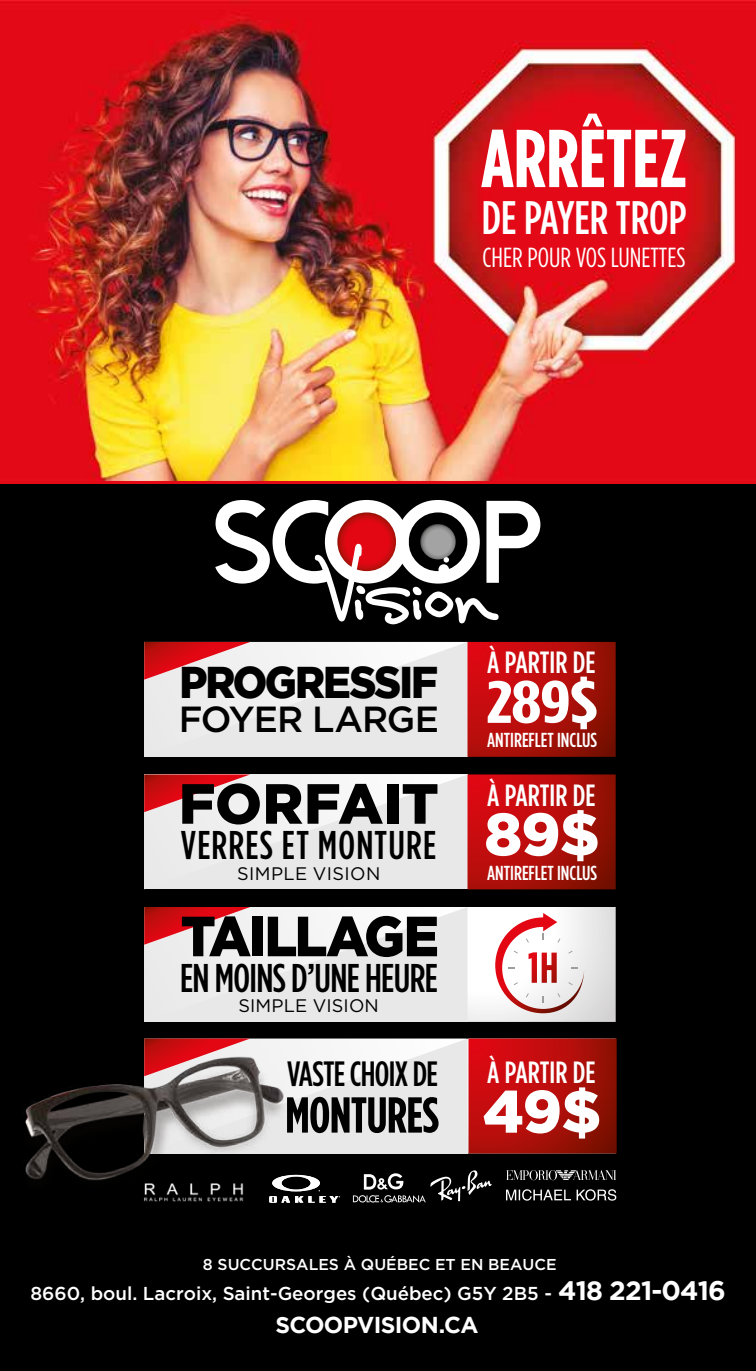
<style>
.page{position:relative;width:756px;height:1371px;background:#fff}
.page>*{position:absolute;margin:0;border:0;box-sizing:border-box;transform-origin:0 0}
.t1{font:700 81.73px "Gotham Condensed";color:#fff}
.t2{font:900 59.68px "Gotham";color:#fff}
.t3{font:700 59.68px "Gotham Condensed";color:#fff;scale:1.37 1}
.t4{font:900 56.52px "Gotham";letter-spacing:-.045em;color:#000;scale:.94 1}
.t5{font:900 56.52px "Gotham";color:#000}
.t6{font:700 50.4px "Gotham Condensed";letter-spacing:-.01em;color:#000}
.t7{font:500 46.9px "Gotham Condensed";color:#fff}
.t8{font:900 44.27px "Gotham";letter-spacing:-.045em;color:#000;scale:.94 1}
.t9{font:500 40.07px "Gotham Condensed";letter-spacing:-.015em;color:#000}
.t10{font:500 40.07px "Gotham Condensed";letter-spacing:.025em;color:#000}
.t11{font:500 36.23px "Gotham";color:#000}
.t12{font:500 35.18px "Gotham Condensed";letter-spacing:-.02em;color:#000}
.t13{font:500 30.62px "Gotham Condensed";letter-spacing:.005em;color:#fff}
.t14{font:27.65px "Gotham Condensed";color:#fff}
.t15{font:700 22.93px "Gotham";letter-spacing:-.03em;color:#fff}
.t16{font:500 20.3px "Gotham Condensed";color:#fff}
.t17{font:500 18.72px "Gotham";color:#fff}
.t18{font:18.2px "Gotham";letter-spacing:.01em;color:#000}
.t19{font:500 15.75px "Gotham";color:#fff}
.s1{font-weight:700;font-size:26.78px}
</style>
<div class="page">
<img style="left:0;top:1px;width:756px;height:479px">
<div style="left:0;top:484px;width:756px;height:886px;background:#000"></div>
<svg style="left:215px;top:500px;width:325px;height:124px"></svg>
<svg style="left:144px;top:774px;width:472px;height:115px;background:#d99d9d"></svg>
<svg style="left:144px;top:642px;width:472px;height:114px;background:#d99d9d"></svg>
<svg style="left:326px;top:1038px;width:291px;height:115px;background:#cd7a78"></svg>
<svg style="left:144px;top:907px;width:472px;height:114px;background:#ecdbdc"></svg>
<svg style="left:329px;top:1196px;width:11px;height:6px"></svg>
<svg style="left:506px;top:1170px;width:110px;height:10px"></svg>
<svg style="left:506px;top:1189px;width:110px;height:11px"></svg>
<svg style="left:353px;top:1170px;width:139px;height:32px"></svg>
<img style="left:25px;top:978px;width:301px;height:225px">
<h1 class="t1" style="left:481px;top:112px;width:207px">ARRÊTEZ</h1>
<h3 class="t7" style="left:482px;top:191px;width:206px">DE PAYER TROP</h3>
<h3 class="t14" style="left:482px;top:242px;width:205px">CHER POUR VOS LUNETTES</h3>
<h3 class="t8" style="left:180px;top:656px;width:277px">PROGRESSIF</h3>
<h3 class="t11" style="left:179px;top:695px;width:262px">FOYER LARGE</h3>
<h3 class="t5" style="left:179px;top:771px;width:261px">FORFAIT</h3>
<h3 class="t10" style="left:181px;top:823px;width:257px">VERRES ET MONTURE</h3>
<p class="t18" style="left:237px;top:861px;width:145px">SIMPLE VISION</p>
<h3 class="t4" style="left:181px;top:903px;width:276px">TAILLAGE</h3>
<h3 class="t9" style="left:180px;top:955px;width:259px">EN MOINS D’UNE HEURE</h3>
<p class="t18" style="left:239px;top:994px;width:142px">SIMPLE VISION</p>
<h3 class="t12" style="left:287px;top:1053px;width:153px">VASTECHOIX DE</h3>
<h3 class="t6" style="left:285px;top:1086px;width:155px">MONTURES</h3>
<h3 class="t13" style="left:487px;top:645px;width:110px">À PARTIR DE</h3>
<h2 class="t3" style="left:486px;top:668px;width:83px">289$</h2>
<p class="t16" style="left:487px;top:728px;width:112px">ANTIREFLET INCLUS</p>
<h3 class="t13" style="left:487px;top:778px;width:110px">À PARTIR DE</h3>
<h2 class="t2" style="left:484px;top:799px;width:116px">89$</h2>
<p class="t16" style="left:487px;top:861px;width:112px">ANTIREFLET INCLUS</p>
<h3 class="t13" style="left:487px;top:1055px;width:110px">À PARTIR DE</h3>
<h2 class="t2" style="left:483px;top:1076px;width:120px">49$</h2>
<p class="t19" style="left:203px;top:1254px;width:355px">8 SUCCURSALES À QUÉBEC ET EN BEAUCE</p>
<p class="t17" style="left:30px;top:1281px;width:697px">8660, boul. Lacroix, Saint-Georges (Québec) G5Y 2B5 - <span class="s1">418 221-0416</span></p>
<p class="t15" style="left:275px;top:1311px;width:205px">SCOOPVISION.CA</p>
</div>
